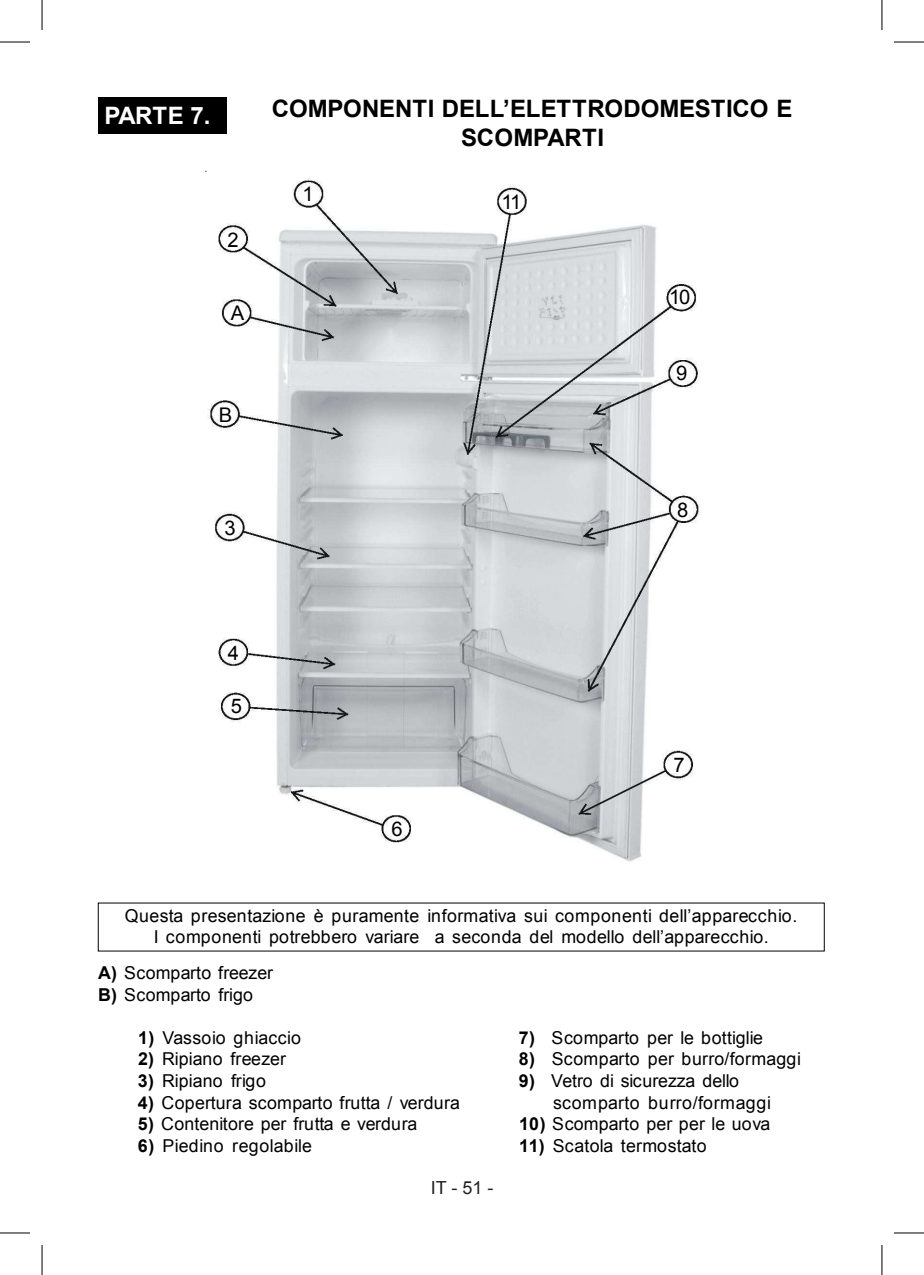
<style>
.page{position:relative;width:924px;height:1275px;background:#fff}
.page>*{position:absolute;margin:0;border:0;box-sizing:border-box;transform-origin:0 0}
.t1{font:700 24px/28.8px "Arial";color:#000;text-align:center}
.t2{font:700 24px "Arial";letter-spacing:-.01em;color:#fff}
.t3{font:20.2px "Arial";color:#000}
.t4{font:18px "Arial";color:#231f20}
.t5{font:17.8px/21.6px "Arial";letter-spacing:.01em;color:#000}
.s1{font-weight:700}
</style>
<div class="page">
<div style="left:98px;top:98px;width:129px;height:36px;background:#000"></div>
<img style="left:209px;top:178px;width:492px;height:684px">
<hr style="left:0;top:42px;width:30px;height:1px;background:#000">
<hr style="left:893px;top:42px;width:30px;height:1px;background:#000">
<hr style="left:0;top:1232px;width:30px;height:1px;background:#000">
<hr style="left:893px;top:1232px;width:30px;height:1px;background:#000">
<hr style="left:42px;top:0;width:1px;height:30px;background:#000">
<hr style="left:42px;top:1245px;width:1px;height:30px;background:#000">
<hr style="left:881px;top:0;width:1px;height:30px;background:#000">
<hr style="left:881px;top:1245px;width:1px;height:30px;background:#000">
<h1 class="t2" style="left:104px;top:107px;width:107px">PARTE 7.</h1>
<h1 class="t1" style="left:271px;top:97px;width:522px">COMPONENTI DELL’ELETTRODOMESTICO E<br>SCOMPARTI</h1>
<p class="t3" style="left:227px;top:232px;width:13px">2</p>
<p class="t3" style="left:231px;top:305px;width:15px">A</p>
<p class="t3" style="left:219px;top:407px;width:15px">B</p>
<p class="t3" style="left:224px;top:520px;width:13px">3</p>
<p class="t3" style="left:228px;top:645px;width:13px">4</p>
<p class="t3" style="left:231px;top:698px;width:13px">5</p>
<p class="t3" style="left:302px;top:186px;width:13px">1</p>
<p class="t3" style="left:391px;top:821px;width:13px">6</p>
<p class="t3" style="left:501px;top:194px;width:21px">11</p>
<p class="t3" style="left:668px;top:289px;width:23px">10</p>
<p class="t3" style="left:676px;top:365px;width:13px">9</p>
<p class="t3" style="left:677px;top:502px;width:13px">8</p>
<p class="t3" style="left:673px;top:757px;width:13px">7</p>
<p class="t5" style="left:125px;top:906px;width:673px;text-align:center">Questa presentazione è puramente informativa sui componenti dell’apparecchio.<br>I componenti potrebbero variare a seconda del modello dell’apparecchio.</p>
<p class="t5" style="left:98px;top:963px;width:176px"><span class="s1">A)</span> Scomparto freezer<br><span class="s1">B)</span> Scomparto frigo</p>
<p class="t5" style="left:138px;top:1028px;width:164px"><span class="s1">1)</span> Vassoio ghiaccio</p>
<p class="t5" style="left:138px;top:1050px;width:149px"><span class="s1">2)</span> Ripiano freezer</p>
<p class="t5" style="left:138px;top:1071px;width:129px"><span class="s1">3)</span> Ripiano frigo</p>
<p class="t5" style="left:138px;top:1093px;width:323px"><span class="s1">4)</span> Copertura scomparto frutta / verdura</p>
<p class="t5" style="left:138px;top:1114px;width:281px"><span class="s1">5)</span> Contenitore per frutta e verdura</p>
<p class="t5" style="left:138px;top:1136px;width:175px"><span class="s1">6)</span> Piedino regolabile</p>
<p class="t5" style="left:518px;top:1028px;width:245px"><span class="s1">7)</span> Scomparto per le bottiglie</p>
<p class="t5" style="left:518px;top:1050px;width:283px"><span class="s1">8)</span> Scomparto per burro/formaggi</p>
<p class="t5" style="left:552px;top:1071px;width:219px;text-indent:-34px"><span class="s1">9)</span> Vetro di sicurezza dello scomparto burro/formaggi</p>
<p class="t5" style="left:519px;top:1114px;width:253px"><span class="s1">10)</span> Scomparto per per le uova</p>
<p class="t5" style="left:519px;top:1136px;width:189px"><span class="s1">11)</span> Scatola termostato</p>
<p class="t4" style="left:430px;top:1180px;width:64px">IT - 51 -</p>
<p class="t5" style="left:432px;top:1179px;width:60px">IT - 30 -</p>
</div>
